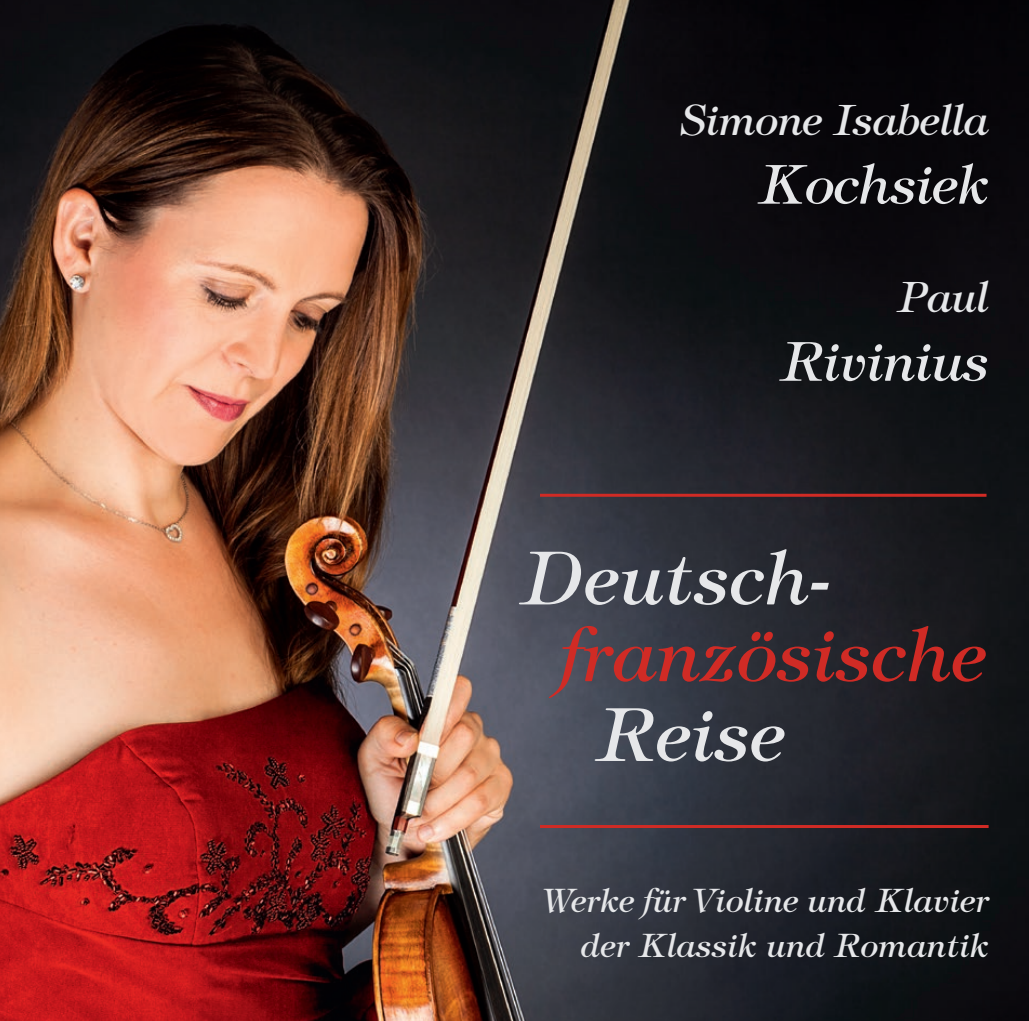
<style>
.page{position:relative;width:1029px;height:1021px;background:#fff}
.page>*{position:absolute;margin:0;border:0;box-sizing:border-box;transform-origin:0 0}
.t1{font:italic 73.5px "Tiffany";color:#e6e7e9}
.t2{font:italic 73.5px "Tiffany";color:#d02b25}
.t3{font:italic 54px "Tiffany";letter-spacing:-.015em;color:#e6e7e9}
.t4{font:italic 42px "Tiffany";letter-spacing:-.015em;color:#e6e7e9}
.t5{font:italic 32.4px/45px "Tiffany";color:#e6e7e9;text-align:right}
</style>
<div class="page">
<img style="left:0;top:0;width:1029px;height:1020px">
<hr style="left:540px;top:494px;width:447px;height:3px;background:#d02b25">
<hr style="left:540px;top:825px;width:449px;height:3px;background:#d02b25">
<p class="t4" style="left:681px;top:95px;width:309px">Simone Isabella</p>
<h2 class="t3" style="left:759px;top:153px;width:231px">Kochsiek</h2>
<p class="t4" style="left:898px;top:272px;width:92px">Paul</p>
<h2 class="t3" style="left:781px;top:330px;width:209px">Rivinius</h2>
<h1 class="t1" style="left:521px;top:535px;width:312px">Deutsch-</h1>
<h1 class="t2" style="left:559px;top:612px;width:429px">französische</h1>
<h1 class="t1" style="left:598px;top:692px;width:189px">Reise</h1>
<p class="t5" style="left:541px;top:878px;width:449px">Werke für Violine und Klavier der Klassik und Romantik</p>
</div>
